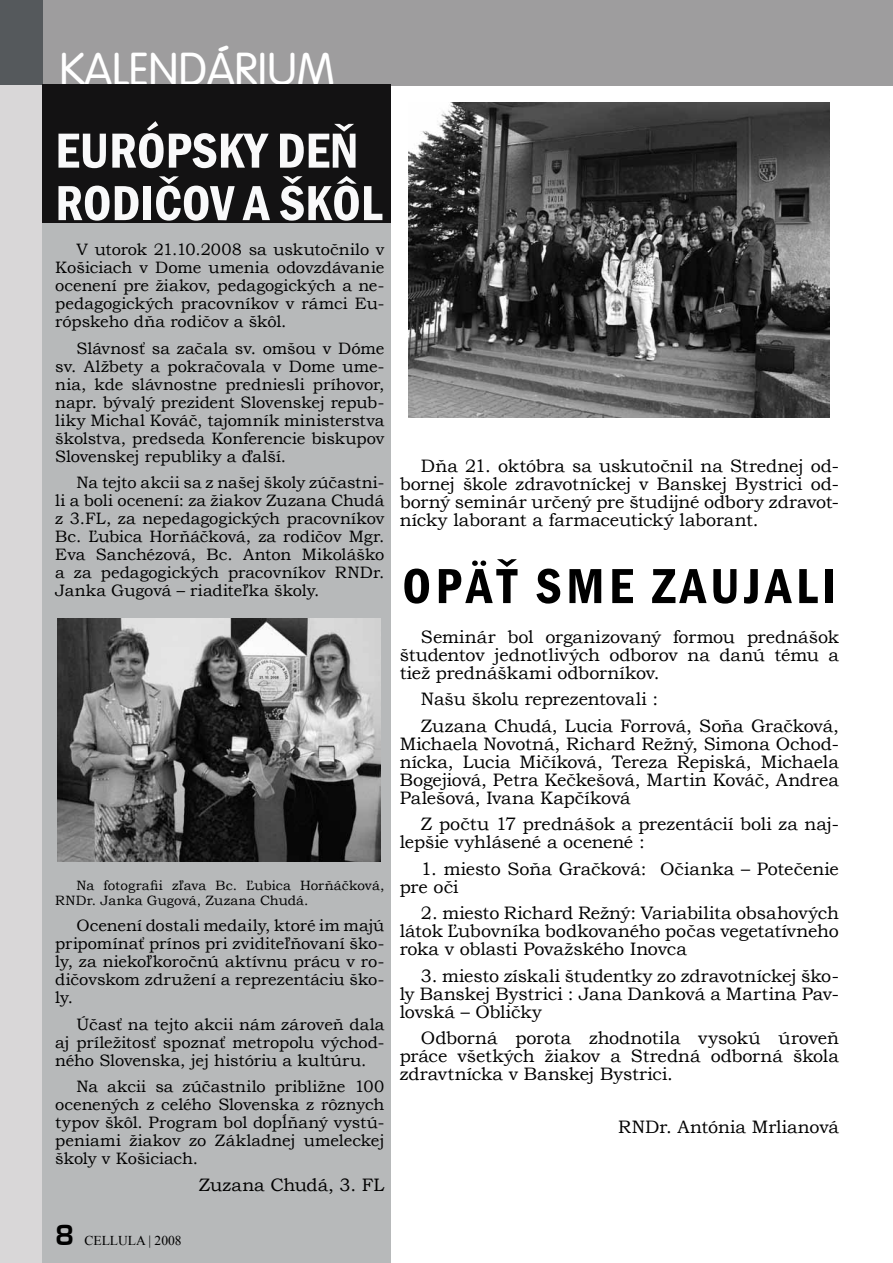
<style>
.page{position:relative;width:893px;height:1263px;background:#fff}
.page>*{position:absolute;margin:0;border:0;box-sizing:border-box;transform-origin:0 0}
.t1{font:600 condensed 51px/52.5px "Franklin Gothic";color:#f9f9fa}
.t2{font:600 condensed 51px "Franklin Gothic";letter-spacing:.09em;color:#000}
.t3{font:45px "Vogue CE";color:#fff}
.t4{font:18px/18px "Bookman Old Style";letter-spacing:-.005em;color:#000;text-align:justify}
.t5{font:16.5px/18px "Bookman Old Style";letter-spacing:-.005em;color:#000;text-align:justify}
.t6{font:13.5px/15px "Bookman Old Style";letter-spacing:.005em;color:#000}
.t7{font:13.5px "Times New Roman";color:#000}
.s1{font-family:"Euromode CE Bold";font-size:27px}
</style>
<div class="page">
<div style="left:43px;top:0;width:850px;height:85px;background:#9e9d9e"></div>
<div style="left:0;top:85px;width:43px;height:1178px;background:#d9d7d8"></div>
<div style="left:0;top:0;width:43px;height:85px;background:#55595c"></div>
<div style="left:43px;top:223px;width:348px;height:1040px;background:#b7b9ba"></div>
<div style="left:43px;top:85px;width:348px;height:138px;background:#131213"></div>
<img style="left:57px;top:619px;width:323px;height:242px">
<img style="left:409px;top:103px;width:421px;height:315px">
<h2 class="t3" style="left:60px;top:44px;width:276px">KALENDÁRIUM</h2>
<h1 class="t1" style="left:55px;top:124px;width:329px">EURÓPSKY DEŇ<br>RODIČOV A ŠKÔL</h1>
<p class="t5" style="left:55px;top:241px;width:331px;text-indent:21px">V utorok 21.10.2008 sa uskutočnilo v Košiciach v Dome umenia odovzdávanie ocenení pre žiakov, pedagogických a ne&shy;pedagogických pracovníkov v rámci Eu&shy;rópskeho dňa rodičov a škôl.</p>
<p class="t5" style="left:55px;top:339px;width:331px;text-indent:21px">Slávnosť sa začala sv. omšou v Dóme sv. Alžbety a pokračovala v Dome ume&shy;nia, kde slávnostne predniesli príhovor, napr. bývalý prezident Slovenskej repub&shy;liky Michal Kováč, tajomník ministerstva školstva, predseda Konferencie biskupov Slovenskej republiky a ďalší.</p>
<p class="t5" style="left:55px;top:474px;width:331px;text-indent:21px">Na tejto akcii sa z našej školy zúčastni&shy;li a boli ocenení: za žiakov Zuzana Chudá z 3.FL, za nepedagogických pracovníkov Bc. Ľubica Horňáčková, za rodičov Mgr.<br>Eva Sanchézová, Bc. Anton Mikoláško a za pedagogických pracovníkov RNDr.<br>Janka Gugová – riaditeľka školy.</p>
<p class="t6" style="left:55px;top:878px;width:331px;text-indent:21px">Na fotografii zľava Bc. Ľubica Horňáčková,<br>RNDr. Janka Gugová, Zuzana Chudá.</p>
<p class="t5" style="left:55px;top:917px;width:331px;text-indent:21px">Ocenení dostali medaily, ktoré im majú pripomínať prínos pri zviditeľňovaní ško&shy;ly, za niekoľkoročnú aktívnu prácu v ro&shy;dičovskom združení a reprezentáciu ško&shy;ly.</p>
<p class="t5" style="left:55px;top:1015px;width:331px;text-indent:21px">Účasť na tejto akcii nám zároveň dala aj príležitosť spoznať metropolu východ&shy;ného Slovenska, jej históriu a kultúru.</p>
<p class="t5" style="left:55px;top:1078px;width:331px;text-indent:21px">Na akcii sa zúčastnilo približne 100 ocenených z celého Slovenska z rôznych typov škôl. Program bol dopĺňaný vystú&shy;peniami žiakov zo Základnej umeleckej školy v Košiciach.</p>
<p class="t4" style="left:199px;top:1176px;width:187px">Zuzana Chudá, 3. FL</p>
<p class="t7" style="left:55px;top:1232px;width:128px"><span class="s1">8</span> CELLULA | 2008</p>
<p class="t4" style="left:400px;top:457px;width:441px;text-indent:21px">Dňa 21. októbra sa uskutočnil na Strednej od&shy;bornej škole zdravotníckej v Banskej Bystrici od&shy;borný seminár určený pre študijné odbory zdravot&shy;nícky laborant a farmaceutický laborant.</p>
<h1 class="t2" style="left:402px;top:552px;width:435px">OPÄŤ SME ZAUJALI</h1>
<p class="t4" style="left:400px;top:628px;width:441px;text-indent:21px">Seminár bol organizovaný formou prednášok študentov jednotlivých odborov na danú tému a tiež prednáškami odborníkov.</p>
<p class="t4" style="left:421px;top:686px;width:419px;line-height:26.5px">Našu školu reprezentovali :<br>Zuzana Chudá, Lucia Forrová, Soňa Gračková,</p>
<p class="t4" style="left:400px;top:735px;width:441px">Michaela Novotná, Richard Režný, Simona Ochod&shy;nícka, Lucia Mičíková, Tereza Repiská, Michaela Bogejiová, Petra Kečkešová, Martin Kováč, Andrea Palešová, Ivana Kapčíková</p>
<p class="t4" style="left:400px;top:815px;width:441px;text-indent:21px">Z počtu 17 prednášok a prezentácií boli za naj&shy;lepšie vyhlásené a ocenené :</p>
<p class="t4" style="left:400px;top:860px;width:441px;text-indent:21px">1. miesto Soňa Gračková: Očianka – Potečenie pre oči</p>
<p class="t4" style="left:400px;top:904px;width:441px;text-indent:21px">2. miesto Richard Režný: Variabilita obsahových látok Ľubovníka bodkovaného počas vegetatívneho roka v oblasti Považského Inovca</p>
<p class="t4" style="left:400px;top:967px;width:441px;text-indent:21px">3. miesto získali študentky zo zdravotníckej ško&shy;ly Banskej Bystrici : Jana Danková a Martina Pav&shy;lovská – Obličky</p>
<p class="t4" style="left:400px;top:1029px;width:441px;text-indent:21px">Odborná porota zhodnotila vysokú úroveň práce všetkých žiakov a Stredná odborná škola zdravtnícka v Banskej Bystrici.</p>
<p class="t4" style="left:618px;top:1118px;width:222px">RNDr. Antónia Mrlianová</p>
</div>
